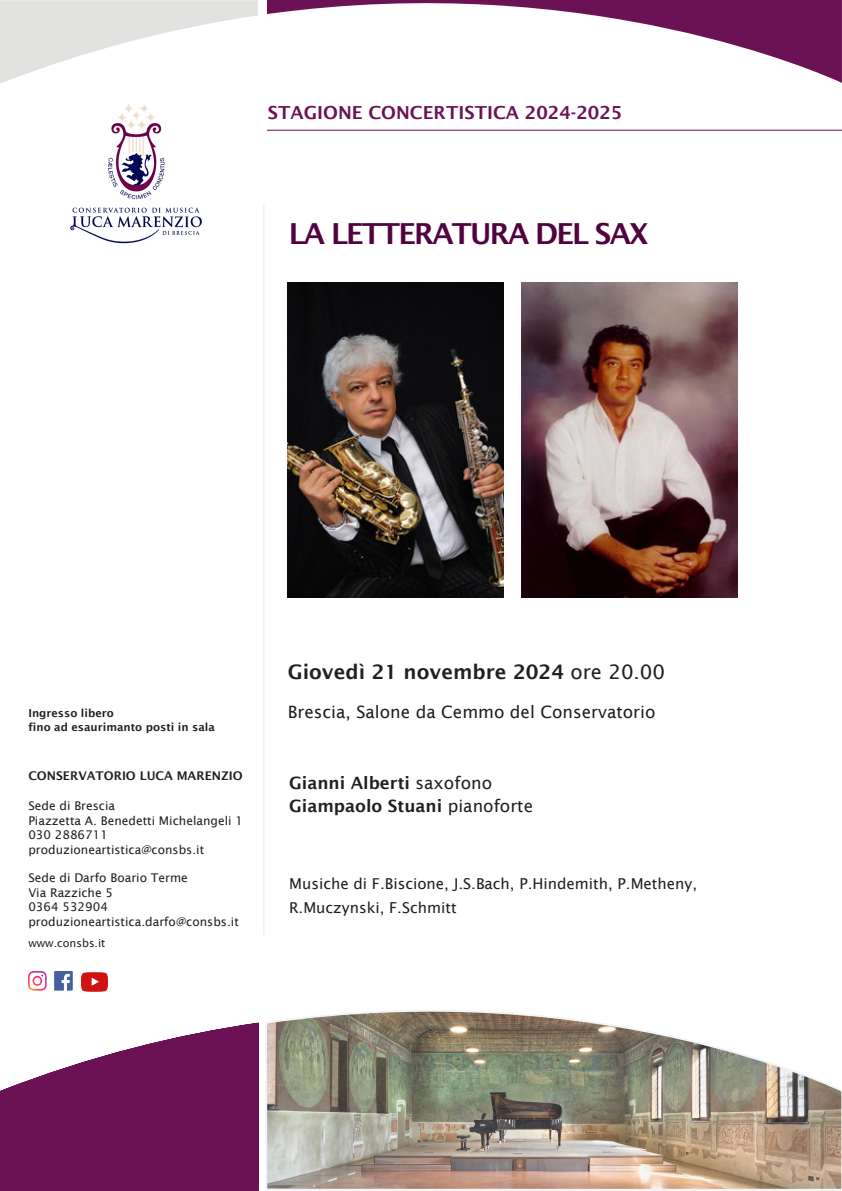
<style>
.page{position:relative;width:842px;height:1191px;background:#fff}
.page>*{position:absolute;margin:0;border:0;box-sizing:border-box;transform-origin:0 0}
.t1{font:600 29px "Lucida Sans";letter-spacing:-.06em;color:#51033f}
.t2{font:600 20px "Lucida Sans";color:#231f20}
.t3{font:600 18px "Lucida Sans";color:#6b1255}
.t4{font:600 17px "Lucida Sans";color:#231f20}
.t5{font:17px "Lucida Sans";color:#231f20}
.t6{font:15px "Lucida Sans";color:#231f20}
.t7{font:12px/14.4px "Lucida Sans";color:#231f20}
.t8{font:600 12px "Lucida Sans";color:#231f20}
.t9{font:600 11px/13.2px "Lucida Sans";color:#231f20}
.t10{font:11px "Lucida Sans";color:#231f20}
.s1{font-weight:400}
</style>
<div class="page">
<svg style="left:0;top:1022px;width:259px;height:169px;fill:#6b1255"></svg>
<svg style="left:0;top:0;width:258px;height:84px"></svg>
<svg style="left:267px;top:0;width:575px;height:83px"></svg>
<hr style="left:267px;top:130px;width:575px;height:1px;background:#6b1255">
<img style="left:70px;top:104px;width:132px;height:140px">
<img style="left:28px;top:971px;width:44px;height:19px">
<img style="left:81px;top:972px;width:26px;height:19px">
<hr style="left:263px;top:205px;width:1px;height:730px;background:#e6e7e9">
<img style="left:265px;top:1010px;width:577px;height:180px">
<img style="left:288px;top:283px;width:216px;height:314px">
<img style="left:522px;top:283px;width:215px;height:314px">
<h3 class="t3" style="left:268px;top:102px;width:356px">STAGIONE CONCERTISTICA 2024-2025</h3>
<p class="t1" style="left:289px;top:217px;width:361px">LA LETTERATURA DEL SAX</p>
<p class="t9" style="left:28px;top:707px;width:188px">Ingresso libero<br>fino ad esaurimanto posti in sala</p>
<p class="t8" style="left:28px;top:769px;width:216px">CONSERVATORIO LUCA MARENZIO</p>
<p class="t7" style="left:28px;top:799px;width:216px">Sede di Brescia<br>Piazzetta A. Benedetti Michelangeli 1<br>030 2886711 produzioneartistica@consbs.it</p>
<p class="t7" style="left:28px;top:871px;width:212px">Sede di Darfo Boario Terme<br>Via Razziche 5<br>0364 532904 produzioneartistica.darfo@consbs.it</p>
<p class="t10" style="left:28px;top:937px;width:79px">www.consbs.it</p>
<p class="t2" style="left:288px;top:660px;width:379px">Giovedì 21 novembre 2024 <span class="s1">ore 20.00</span></p>
<p class="t5" style="left:288px;top:702px;width:369px">Brescia, Salone da Cemmo del Conservatorio</p>
<p class="t4" style="left:289px;top:773px;width:204px">Gianni Alberti <span class="s1">saxofono</span></p>
<p class="t4" style="left:289px;top:796px;width:245px">Giampaolo Stuani <span class="s1">pianoforte</span></p>
<p class="t6" style="left:289px;top:874px;width:409px">Musiche di F.Biscione, J.S.Bach, P.Hindemith, P.Metheny,</p>
<p class="t6" style="left:289px;top:898px;width:169px">R.Muczynski, F.Schmitt</p>
</div>
